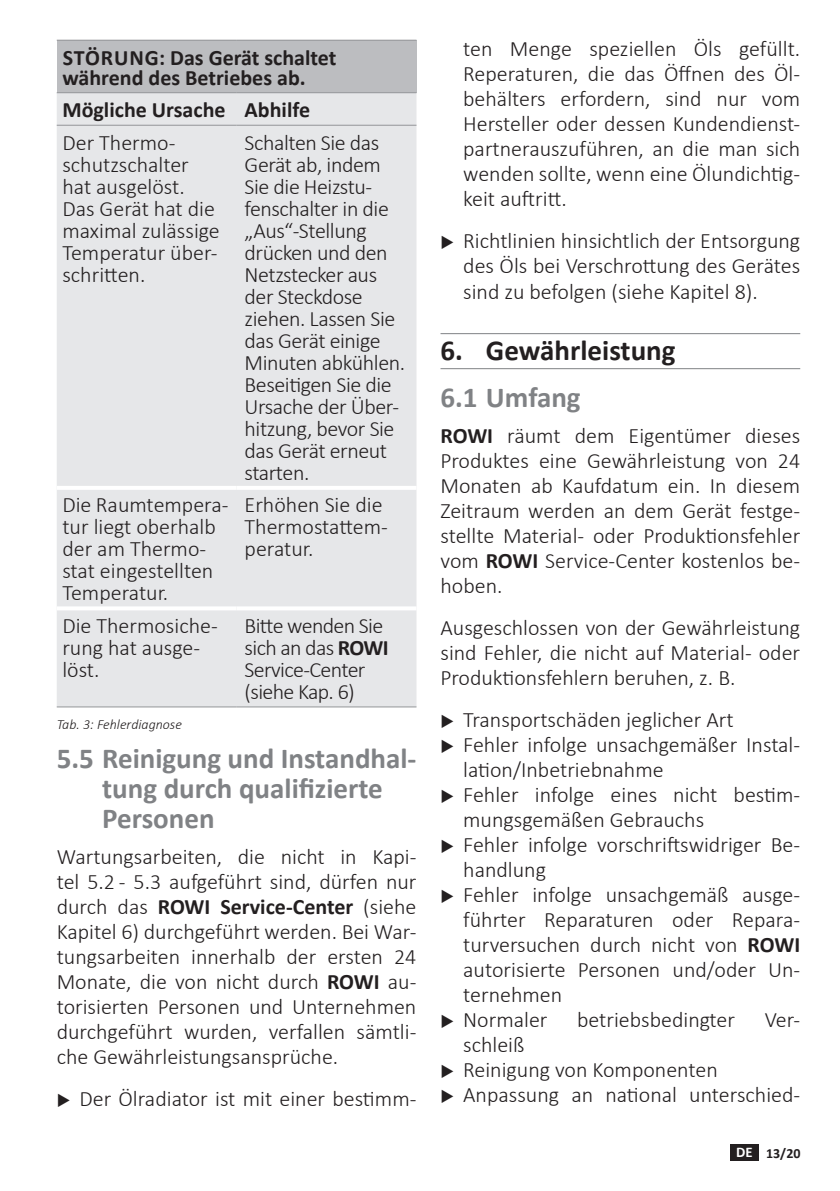
<style>
.page{position:relative;width:840px;height:1191px;background:#fff}
.page>*{position:absolute;margin:0;border:0;box-sizing:border-box;transform-origin:0 0}
.t1{font:700 29px/30px "Calibri";color:#808285}
.t2{font:700 29px "Calibri";color:#231f20}
.t3{font:300 22px/25px "Calibri";color:#231f20}
.t4{font:300 22px/22px "Calibri";letter-spacing:-.02em;color:#231f20}
.t5{font:700 22px/20px "Calibri";color:#231f20}
.t6{font:300 22px/22px "Calibri";letter-spacing:-.03em;color:#231f20}
.t7{font:italic 300 14px "Calibri";color:#231f20}
.t8{font:700 14px "Calibri";color:#231f20}
.s1{font-weight:700}
.s2{font-size:14.8px;color:#fff}
</style>
<div class="page">
<div style="left:729px;top:1144px;width:29px;height:16px;background:#231f20"></div>
<div style="left:57px;top:40px;width:359px;height:53px;background:#bcbdc0"></div>
<div style="left:57px;top:93px;width:359px;height:613px;background:#e6e7e9"></div>
<hr style="left:57px;top:486px;width:179px;height:4px;background:#fff">
<hr style="left:236px;top:486px;width:180px;height:4px;background:#fff">
<hr style="left:57px;top:606px;width:179px;height:4px;background:#fff">
<hr style="left:236px;top:606px;width:180px;height:4px;background:#fff">
<hr style="left:57px;top:40px;width:179px;height:1px;background:#939598">
<hr style="left:236px;top:40px;width:180px;height:1px;background:#939598">
<hr style="left:57px;top:92px;width:179px;height:1px;background:#939598">
<hr style="left:236px;top:92px;width:180px;height:1px;background:#939598">
<hr style="left:57px;top:125px;width:179px;height:1px;background:#939598">
<hr style="left:236px;top:125px;width:180px;height:1px;background:#939598">
<hr style="left:57px;top:706px;width:179px;height:1px;background:#939598">
<hr style="left:236px;top:706px;width:180px;height:1px;background:#939598">
<hr style="left:440px;top:333px;width:359px;height:1px;background:#808285">
<hr style="left:440px;top:368px;width:359px;height:1px;background:#808285">
<p class="t5" style="left:62px;top:47px;width:275px">STÖRUNG: Das Gerät schaltet während des Betriebes ab.</p>
<p class="t5" style="left:62px;top:100px;width:249px">Mögliche Ursache Abhilfe</p>
<p class="t3" style="left:62px;top:131px;width:159px;line-height:22px">Der Thermo&shy;schutzschalter hat ausgelöst.<br>Das Gerät hat die maximal zulässige<br>Temperatur über&shy;schritten.</p>
<p class="t4" style="left:244px;top:131px;width:162px">Schalten Sie das<br>Gerät ab, indem<br>Sie die Heizstu&shy;fenschalter in die „Aus“-Stellung drücken und den<br>Netzstecker aus der Steckdose ziehen. Lassen Sie das Gerät einige<br>Minuten abkühlen.<br>Beseitigen Sie die<br>Ursache der Über&shy;hitzung, bevor Sie das Gerät erneut starten.</p>
<p class="t3" style="left:62px;top:494px;width:168px;line-height:22px">Die Raumtempera&shy;tur liegt oberhalb der am Thermo&shy;stat eingestellten<br>Temperatur.</p>
<p class="t3" style="left:244px;top:494px;width:145px;line-height:22px">Erhöhen Sie die<br>Thermostattem&shy;peratur.</p>
<p class="t3" style="left:62px;top:614px;width:157px;line-height:22px">Die Thermosiche&shy;rung hat ausge&shy;löst.</p>
<p class="t6" style="left:244px;top:614px;width:145px">Bitte wenden Sie sich an das <span class="s1">ROWI<br></span>Service-Center (siehe Kap. 6)</p>
<p class="t7" style="left:57px;top:715px;width:127px">Tab. 3: Fehlerdiagnose</p>
<h1 class="t1" style="left:102px;top:743px;width:315px;text-indent:-45px">5.5 Reinigung und Instandhal&shy;tung durch qualifizierte<br>Personen</h1>
<p class="t3" style="left:57px;top:844px;width:361px;text-align:justify">Wartungsarbeiten, die nicht in Kapi&shy;tel 5.2 - 5.3 aufgeführt sind, dürfen nur durch das <span class="s1">ROWI Service-Center</span> (siehe Kapitel 6) durchgeführt werden. Bei War&shy;tungsarbeiten innerhalb der ersten 24<br>Monate, die von nicht durch <span class="s1">ROWI</span> au&shy;torisierten Personen und Unternehmen durchgeführt wurden, verfallen sämtli&shy;che Gewährleistungsansprüche.</p>
<p class="t3" style="left:79px;top:1086px;width:338px">Der Ölradiator ist mit einer bestimm-</p>
<p class="t3" style="left:463px;top:36px;width:338px;text-align:justify">ten Menge speziellen Öls gefüllt.<br>Reperaturen, die das Öffnen des Öl&shy;behälters erfordern, sind nur vom Hersteller oder dessen Kundendienst&shy;partnerauszuführen, an die man sich wenden sollte, wenn eine Ölundichtig&shy;keit auftritt.</p>
<p class="t3" style="left:463px;top:228px;width:338px;text-align:justify">Richtlinien hinsichtlich der Entsorgung des Öls bei Verschrottung des Gerätes sind zu befolgen (siehe Kapitel 8).</p>
<h1 class="t2" style="left:440px;top:329px;width:236px">6. Gewährleistung</h1>
<h1 class="t1" style="left:440px;top:382px;width:142px">6.1 Umfang</h1>
<p class="t3" style="left:440px;top:423px;width:361px;text-align:justify"><span class="s1">ROWI</span> räumt dem Eigentümer dieses Produktes eine Gewährleistung von 24<br>Monaten ab Kaufdatum ein. In diesem Zeitraum werden an dem Gerät festge&shy;stellte Material- oder Produktionsfehler vom <span class="s1">ROWI</span> Service-Center kostenlos be&shy;hoben.</p>
<p class="t3" style="left:440px;top:615px;width:361px;text-align:justify">Ausgeschlossen von der Gewährleistung sind Fehler, die nicht auf Material- oder Produktionsfehlern beruhen, z. B.</p>
<p class="t3" style="left:463px;top:707px;width:338px">Transportschäden jeglicher Art<br>Fehler infolge unsachgemäßer Instal&shy;lation/Inbetriebnahme<br>Fehler infolge eines nicht bestim&shy;mungsgemäßen Gebrauchs<br>Fehler infolge vorschriftswidriger Be&shy;handlung<br>Fehler infolge unsachgemäß ausge&shy;führter Reparaturen oder Repara&shy;turversuchen durch nicht von <span class="s1">ROWI </span>autorisierte Personen und/oder Un&shy;ternehmen<br>Normaler</p>
<p class="t3" style="left:576px;top:1007px;width:159px">betriebsbedingter</p>
<p class="t3" style="left:764px;top:1007px;width:37px">Ver-</p>
<p class="t3" style="left:463px;top:1032px;width:338px">schleiß<br>Reinigung von Komponenten<br>Anpassung an national unterschied-</p>
<p class="t8" style="left:735px;top:1143px;width:66px"><span class="s2">DE</span> 13/20</p>
</div>
